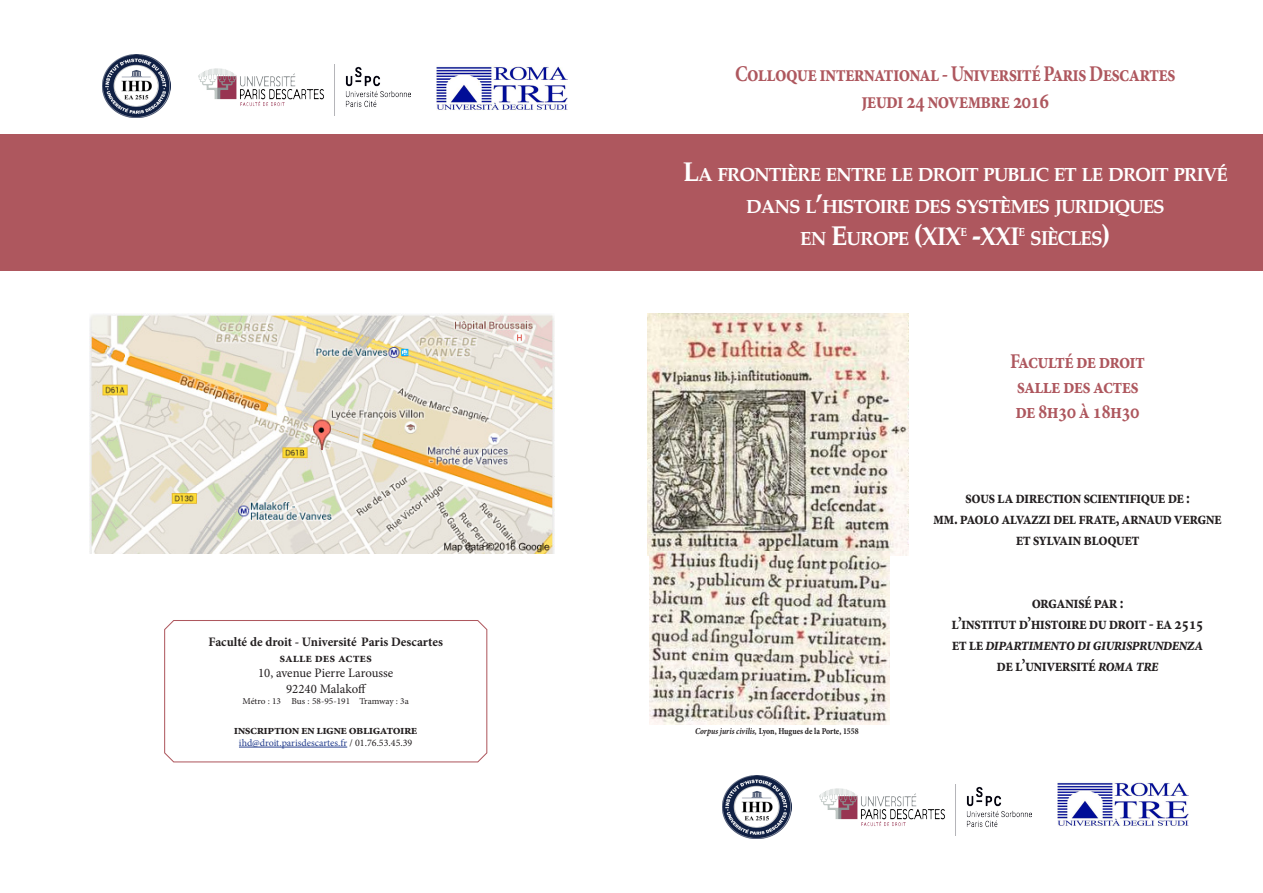
<style>
.page{position:relative;width:1263px;height:893px;background:#fff}
.page>*{position:absolute;margin:0;border:0;box-sizing:border-box;transform-origin:0 0}
.t1{font:700 25.5px "Palatino";color:#fff;scale:.94 1}
.t2{font:700 22.5px/27px "Minion Pro";letter-spacing:-.04em;color:#ae575e;text-align:center;scale:.83 1}
.t3{font:700 21px/25.2px "Minion Pro";letter-spacing:-.04em;color:#ae575e;scale:.87 1}
.t4{font:700 20.1px "Palatino";letter-spacing:-.055em;color:#fff;scale:.94 1}
.t5{font:700 18.9px "Palatino";letter-spacing:-.055em;color:#fff}
.t6{font:700 17.25px/20.7px "Minion Pro";letter-spacing:-.04em;color:#231f20;text-align:center;scale:.87 1}
.t7{font:700 12.9px/15.6px "Minion Pro";color:#231f20;text-align:center}
.t8{font:12.9px/15.6px "Minion Pro";color:#231f20;text-align:center}
.t9{font:700 12.75px "Minion Pro";letter-spacing:-.04em;color:#231f20}
.t10{font:10.05px "Minion Pro";color:#253f8e}
.t11{font:700 9px "Minion Pro";letter-spacing:-.02em;color:#231f20;scale:.87 1}
.t12{font:9px "Minion Pro";color:#231f20}
.s1{color:#231f20}
.s2{font-size:27px}
.s3{font-size:28.65px}
.s4{font-size:25.5px}
.s5{font-style:italic}
</style>
<div class="page">
<div style="left:0;top:134px;width:1263px;height:137px;background:#ae575e"></div>
<img style="left:1057px;top:782px;width:132px;height:45px">
<img style="left:89px;top:313px;width:465px;height:240px">
<img style="left:819px;top:784px;width:213px;height:51px">
<img style="left:647px;top:313px;width:262px;height:243px">
<img style="left:649px;top:552px;width:241px;height:173px">
<img style="left:436px;top:65px;width:132px;height:45px">
<img style="left:102px;top:54px;width:69px;height:64px">
<img style="left:198px;top:65px;width:213px;height:50px">
<img style="left:723px;top:775px;width:68px;height:64px">
<svg style="left:164px;top:620px;width:324px;height:143px"></svg>
<p class="t7" style="left:208px;top:634px;width:236px">Faculté de droit - Université Paris Descartes salle des actes</p>
<p class="t8" style="left:258px;top:665px;width:137px">10, avenue Pierre Larousse<br>92240 Malakoff</p>
<p class="t12" style="left:243px;top:695px;width:168px">Métro : 13 Bus : 58-95-191 Tramway : 3a</p>
<p class="t9" style="left:234px;top:721px;width:185px">inscription en ligne obligatoire</p>
<p class="t10" style="left:239px;top:736px;width:175px">ihd@droit.parisdescartes.fr <span class="s1">/ 01.76.53.45.39</span></p>
<h2 class="t2" style="left:735px;top:60px;width:532px">Colloque international - Université Paris Descartes jeudi 24 novembre 2016</h2>
<p class="t5" style="left:683px;top:158px;width:547px"><span class="s2">L</span>A FRONTIÈRE ENTRE LE DROIT PUBLIC ET LE DROIT PRIVÉ</p>
<p class="t5" style="left:746px;top:190px;width:420px">DANS L<span class="s2">’</span>HISTOIRE DES SYSTÈMES JURIDIQUES</p>
<p class="t5" style="left:800px;top:223px;width:168px">EN <span class="s2">E</span>UROPE <span class="s3">(</span><span class="s4">XIX</span><sup>E</sup></p>
<h1 class="t1" style="left:972px;top:215px;width:58px"><span class="s3">-</span>XXI<sup>E</sup></h1>
<p class="t4" style="left:1030px;top:221px;width:87px">SIÈCLES<span class="s3">)</span></p>
<p class="t3" style="left:1010px;top:348px;width:156px">Faculté de droit salle des actes de 8h30 à 18h30</p>
<p class="t6" style="left:933px;top:487px;width:333px">sous la direction scientifique de :<br>mm. paolo alvazzi del frate, arnaud vergne et sylvain bloquet</p>
<p class="t11" style="left:695px;top:725px;width:190px"><span class="s5">Corpus juris civilis,</span> Lyon, Hugues de la Porte, 1558</p>
<p class="t6" style="left:951px;top:592px;width:291px">organisé par :<br>l’institut d’histoire du droit - ea 2515 et le <span class="s5">dipartimento di giurisprundenza </span>de l’université <span class="s5">roma tre</span></p>
</div>
